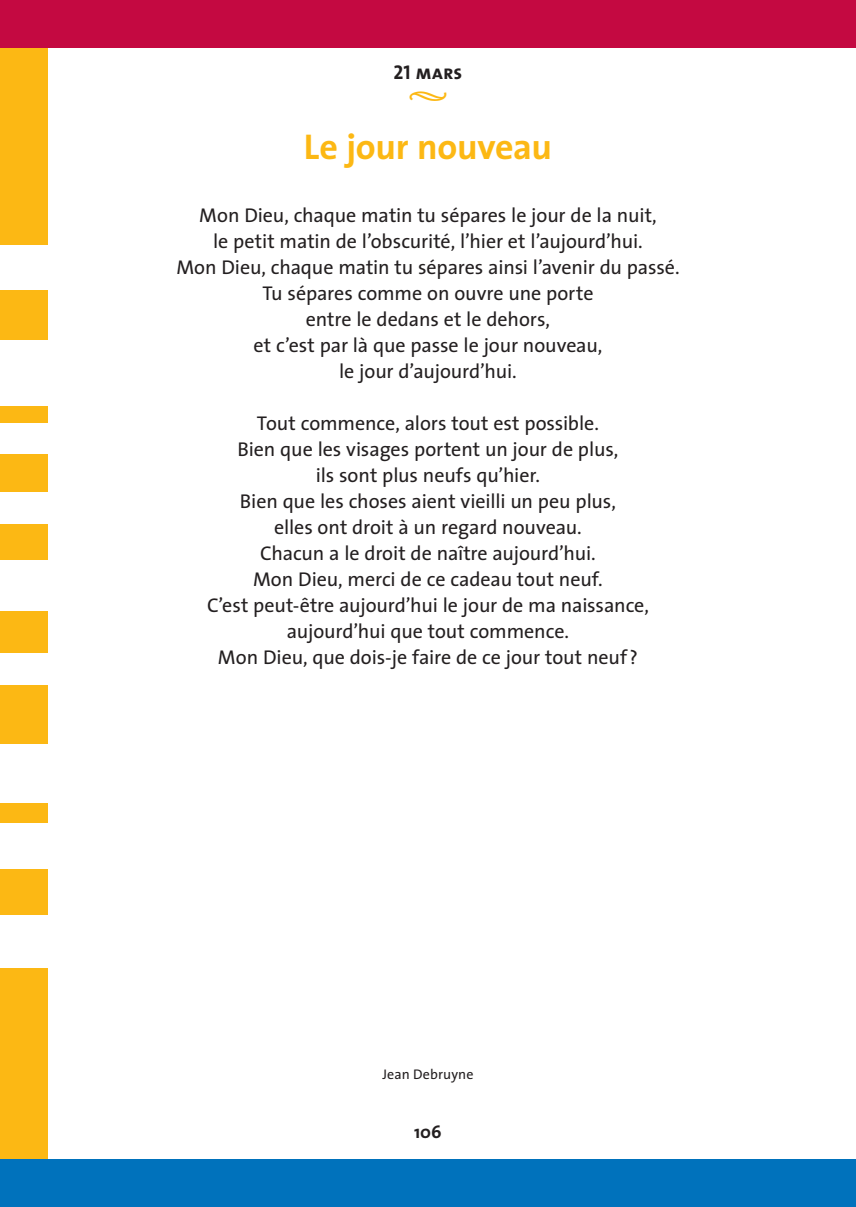
<style>
.page{position:relative;width:856px;height:1207px;background:#fff}
.page>*{position:absolute;margin:0;border:0;box-sizing:border-box;transform-origin:0 0}
.titre_prière_rouge{font:700 36px "The Sans";letter-spacing:-.01em;color:#fcb814}
.prière_normal{font:20px "The Sans";letter-spacing:-.005em;color:#231f20}
.prière{font:20px "The Sans";letter-spacing:-.005em;color:#231f20}
.date{font:20px "The Sans Bold Caps";color:#231f20}
._00{font:20px "The Sans Semi Bold Expert";color:#fcb814}
.t1{font:700 18px "The Sans";color:#231f20}
.prière_normal-2{font:14px "The Sans";letter-spacing:.01em;color:#231f20}
</style>
<div class="page">
<div style="left:0;top:0;width:48px;height:1207px;background:#fcb814"></div>
<div style="left:0;top:1159px;width:855px;height:48px;background:#0072bc"></div>
<div style="left:0;top:0;width:855px;height:48px;background:#c40941"></div>
<div style="left:0;top:915px;width:48px;height:52px;background:#fff"></div>
<div style="left:0;top:744px;width:48px;height:59px;background:#fff"></div>
<div style="left:0;top:560px;width:48px;height:51px;background:#fff"></div>
<div style="left:0;top:340px;width:48px;height:66px;background:#fff"></div>
<div style="left:0;top:245px;width:48px;height:44px;background:#fff"></div>
<div style="left:0;top:823px;width:48px;height:46px;background:#fff"></div>
<div style="left:0;top:653px;width:48px;height:31px;background:#fff"></div>
<div style="left:0;top:492px;width:48px;height:31px;background:#fff"></div>
<div style="left:0;top:423px;width:48px;height:31px;background:#fff"></div>
<p class="date" style="left:393px;top:56px;width:70px">21 mars</p>
<p class="_00" style="left:408px;top:78px;width:40px">Ÿ</p>
<p class="titre_prière_rouge" style="left:304px;top:116px;width:249px">Le jour nouveau</p>
<p class="prière" style="left:199px;top:198px;width:458px">Mon Dieu, chaque matin tu sépares le jour de la nuit,</p>
<p class="prière_normal" style="left:213px;top:224px;width:431px">le petit matin de l’obscurité, l’hier et l’aujourd’hui.</p>
<p class="prière_normal" style="left:176px;top:250px;width:504px">Mon Dieu, chaque matin tu sépares ainsi l’avenir du passé.</p>
<p class="prière_normal" style="left:262px;top:276px;width:332px">Tu sépares comme on ouvre une porte</p>
<p class="prière_normal" style="left:305px;top:302px;width:246px">entre le dedans et le dehors,</p>
<p class="prière_normal" style="left:253px;top:328px;width:350px">et c’est par là que passe le jour nouveau,</p>
<p class="prière_normal" style="left:339px;top:354px;width:179px">le jour d’aujourd’hui.</p>
<p class="prière_normal" style="left:257px;top:406px;width:343px">Tout commence, alors tout est possible.</p>
<p class="prière_normal" style="left:237px;top:432px;width:382px">Bien que les visages portent un jour de plus,</p>
<p class="prière_normal" style="left:315px;top:458px;width:226px">ils sont plus neufs qu’hier.</p>
<p class="prière_normal" style="left:240px;top:484px;width:377px">Bien que les choses aient vieilli un peu plus,</p>
<p class="prière_normal" style="left:274px;top:510px;width:309px">elles ont droit à un regard nouveau.</p>
<p class="prière_normal" style="left:260px;top:536px;width:337px">Chacun a le droit de naître aujourd’hui.</p>
<p class="prière_normal" style="left:253px;top:562px;width:351px">Mon Dieu, merci de ce cadeau tout neuf.</p>
<p class="prière_normal" style="left:207px;top:588px;width:443px">C’est peut-être aujourd’hui le jour de ma naissance,</p>
<p class="prière_normal" style="left:287px;top:614px;width:283px">aujourd’hui que tout commence.</p>
<p class="prière_normal" style="left:218px;top:640px;width:421px">Mon Dieu, que dois-je faire de ce jour tout neuf ?</p>
<p class="prière_normal-2" style="left:382px;top:1062px;width:93px">Jean Debruyne</p>
<p class="t1" style="left:414px;top:1117px;width:29px">106</p>
</div>
